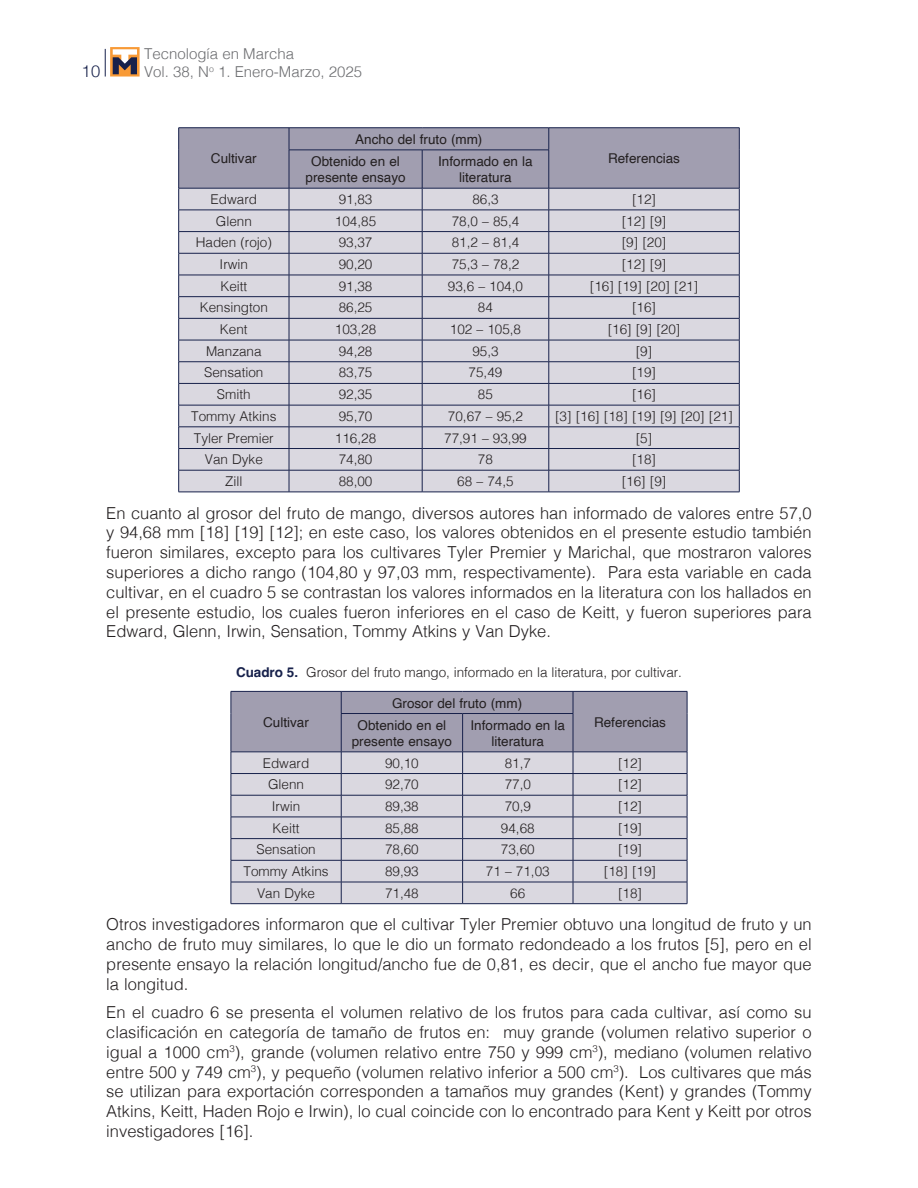
<style>
.page{position:relative;width:918px;height:1188px;background:#fff}
.page>*{position:absolute;margin:0;border:0;box-sizing:border-box;transform-origin:0 0}
.t1{font:300 16.5px/19.8px "Helvetica";color:#231f20;text-align:justify}
.t2{font:300 16.5px "Helvetica Neue";color:#17214b}
.t3{font:300 15px/18px "Helvetica";color:#6c6d70}
.t4{font:300 13.5px "Helvetica";color:#231f20}
.t5{font:13.5px/22px "Helvetica";color:#231f20}
.s1{font-weight:700;color:#17214b}
</style>
<div class="page">
<svg style="left:105px;top:49px;width:1px;height:28px"></svg>
<svg style="left:110px;top:47px;width:30px;height:30px"></svg>
<svg style="left:113px;top:49px;width:24px;height:25px"></svg>
<hr style="left:179px;top:127px;width:110px;height:1px;background:#17214b">
<hr style="left:289px;top:127px;width:133px;height:1px;background:#17214b">
<hr style="left:422px;top:127px;width:127px;height:1px;background:#17214b">
<hr style="left:549px;top:127px;width:190px;height:1px;background:#17214b">
<svg style="left:178px;top:128px;width:562px;height:364px;background:#c6c5d0"></svg>
<hr style="left:179px;top:492px;width:110px;height:1px;background:#17214b">
<hr style="left:289px;top:492px;width:133px;height:1px;background:#17214b">
<hr style="left:422px;top:492px;width:127px;height:1px;background:#17214b">
<hr style="left:549px;top:492px;width:190px;height:1px;background:#17214b">
<svg style="left:231px;top:691px;width:457px;height:213px;background:#c0bfcb"></svg>
<hr style="left:231px;top:903px;width:110px;height:1px;background:#17214b">
<hr style="left:341px;top:903px;width:122px;height:1px;background:#17214b">
<hr style="left:463px;top:903px;width:110px;height:1px;background:#17214b">
<hr style="left:573px;top:903px;width:114px;height:1px;background:#17214b">
<p class="t2" style="left:82px;top:57px;width:20px">10</p>
<p class="t3" style="left:144px;top:43px;width:220px">Tecnología en Marcha<br>Vol. 38, N<sup>o</sup> 1. Enero-Marzo, 2025</p>
<p class="t5" style="left:211px;top:148px;width:47px">Cultivar</p>
<p class="t5" style="left:311px;top:129px;width:173px;text-indent:44px">Ancho del fruto (mm)<br>Obtenido en el</p>
<p class="t5" style="left:438px;top:154px;width:96px;line-height:16.2px;text-align:center">Informado en la literatura</p>
<p class="t5" style="left:305px;top:167px;width:102px">presente ensayo</p>
<p class="t5" style="left:608px;top:148px;width:74px">Referencias</p>
<p class="t4" style="left:211px;top:188px;width:48px">Edward</p>
<p class="t4" style="left:339px;top:188px;width:35px">91,83</p>
<p class="t4" style="left:472px;top:188px;width:28px">86,3</p>
<p class="t4" style="left:632px;top:188px;width:26px">[12]</p>
<p class="t4" style="left:216px;top:209px;width:38px">Glenn</p>
<p class="t4" style="left:335px;top:209px;width:43px">104,85</p>
<p class="t4" style="left:452px;top:209px;width:69px">78,0 – 85,4</p>
<p class="t4" style="left:622px;top:209px;width:46px">[12] [9]</p>
<p class="t4" style="left:196px;top:231px;width:78px">Haden (rojo)</p>
<p class="t4" style="left:339px;top:231px;width:35px">93,37</p>
<p class="t4" style="left:452px;top:231px;width:69px">81,2 – 81,4</p>
<p class="t4" style="left:622px;top:231px;width:46px">[9] [20]</p>
<p class="t4" style="left:220px;top:253px;width:30px">Irwin</p>
<p class="t4" style="left:339px;top:253px;width:35px">90,20</p>
<p class="t4" style="left:452px;top:253px;width:69px">75,3 – 78,2</p>
<p class="t4" style="left:622px;top:253px;width:46px">[12] [9]</p>
<p class="t4" style="left:220px;top:274px;width:29px">Keitt</p>
<p class="t4" style="left:339px;top:274px;width:35px">91,38</p>
<p class="t4" style="left:448px;top:274px;width:77px">93,6 – 104,0</p>
<p class="t4" style="left:590px;top:274px;width:110px">[16] [19] [20] [21]</p>
<p class="t4" style="left:200px;top:296px;width:70px">Kensington</p>
<p class="t4" style="left:339px;top:296px;width:35px">86,25</p>
<p class="t4" style="left:478px;top:296px;width:17px">84</p>
<p class="t4" style="left:632px;top:296px;width:26px">[16]</p>
<p class="t4" style="left:220px;top:318px;width:29px">Kent</p>
<p class="t4" style="left:335px;top:318px;width:43px">103,28</p>
<p class="t4" style="left:450px;top:318px;width:73px">102 – 105,8</p>
<p class="t4" style="left:608px;top:318px;width:74px">[16] [9] [20]</p>
<p class="t4" style="left:206px;top:339px;width:57px">Manzana</p>
<p class="t4" style="left:339px;top:339px;width:35px">94,28</p>
<p class="t4" style="left:472px;top:339px;width:28px">95,3</p>
<p class="t4" style="left:636px;top:339px;width:18px">[9]</p>
<p class="t4" style="left:204px;top:361px;width:61px">Sensation</p>
<p class="t4" style="left:339px;top:361px;width:35px">83,75</p>
<p class="t4" style="left:469px;top:361px;width:35px">75,49</p>
<p class="t4" style="left:632px;top:361px;width:26px">[19]</p>
<p class="t4" style="left:217px;top:383px;width:35px">Smith</p>
<p class="t4" style="left:339px;top:383px;width:35px">92,35</p>
<p class="t4" style="left:478px;top:383px;width:17px">85</p>
<p class="t4" style="left:632px;top:383px;width:26px">[16]</p>
<p class="t4" style="left:191px;top:405px;width:87px">Tommy Atkins</p>
<p class="t4" style="left:339px;top:405px;width:35px">95,70</p>
<p class="t4" style="left:448px;top:405px;width:77px">70,67 – 95,2</p>
<p class="t4" style="left:555px;top:405px;width:179px">[3] [16] [18] [19] [9] [20] [21]</p>
<p class="t4" style="left:194px;top:426px;width:81px">Tyler Premier</p>
<p class="t4" style="left:335px;top:426px;width:43px">116,28</p>
<p class="t4" style="left:444px;top:426px;width:84px">77,91 – 93,99</p>
<p class="t4" style="left:636px;top:426px;width:18px">[5]</p>
<p class="t4" style="left:205px;top:448px;width:60px">Van Dyke</p>
<p class="t4" style="left:339px;top:448px;width:35px">74,80</p>
<p class="t4" style="left:478px;top:448px;width:17px">78</p>
<p class="t4" style="left:632px;top:448px;width:26px">[18]</p>
<p class="t4" style="left:225px;top:470px;width:19px">Zill</p>
<p class="t4" style="left:339px;top:470px;width:35px">88,00</p>
<p class="t4" style="left:457px;top:470px;width:58px">68 – 74,5</p>
<p class="t4" style="left:622px;top:470px;width:46px">[16] [9]</p>
<p class="t1" style="left:106px;top:502px;width:707px">En cuanto al grosor del fruto de mango, diversos autores han informado de valores entre 57,0 y 94,68 mm [18] [19] [12]; en este caso, los valores obtenidos en el presente estudio también fueron similares, excepto para los cultivares Tyler Premier y Marichal, que mostraron valores superiores a dicho rango (104,80 y 97,03 mm, respectivamente). Para esta variable en cada cultivar, en el cuadro 5 se contrastan los valores informados en la literatura con los hallados en el presente estudio, los cuales fueron inferiores en el caso de Keitt, y fueron superiores para Edward, Glenn, Irwin, Sensation, Tommy Atkins y Van Dyke.</p>
<p class="t4" style="left:236px;top:660px;width:447px"><span class="s1">Cuadro 5.</span> Grosor del fruto mango, informado en la literatura, por cultivar.</p>
<p class="t5" style="left:263px;top:711px;width:47px">Cultivar</p>
<p class="t5" style="left:358px;top:692px;width:166px;text-indent:34px">Grosor del fruto (mm)<br>Obtenido en el</p>
<p class="t5" style="left:594px;top:711px;width:74px">Referencias</p>
<p class="t5" style="left:471px;top:717px;width:96px;line-height:16.2px;text-align:center">Informado en la literatura</p>
<p class="t5" style="left:352px;top:730px;width:102px">presente ensayo</p>
<p class="t4" style="left:263px;top:751px;width:48px">Edward</p>
<p class="t4" style="left:385px;top:751px;width:35px">90,10</p>
<p class="t4" style="left:505px;top:751px;width:28px">81,7</p>
<p class="t4" style="left:618px;top:751px;width:26px">[12]</p>
<p class="t4" style="left:268px;top:773px;width:38px">Glenn</p>
<p class="t4" style="left:385px;top:773px;width:35px">92,70</p>
<p class="t4" style="left:505px;top:773px;width:28px">77,0</p>
<p class="t4" style="left:618px;top:773px;width:26px">[12]</p>
<p class="t4" style="left:272px;top:795px;width:30px">Irwin</p>
<p class="t4" style="left:385px;top:795px;width:35px">89,38</p>
<p class="t4" style="left:505px;top:795px;width:28px">70,9</p>
<p class="t4" style="left:618px;top:795px;width:26px">[12]</p>
<p class="t4" style="left:273px;top:816px;width:29px">Keitt</p>
<p class="t4" style="left:385px;top:816px;width:35px">85,88</p>
<p class="t4" style="left:501px;top:816px;width:35px">94,68</p>
<p class="t4" style="left:618px;top:816px;width:26px">[19]</p>
<p class="t4" style="left:256px;top:838px;width:61px">Sensation</p>
<p class="t4" style="left:385px;top:838px;width:35px">78,60</p>
<p class="t4" style="left:501px;top:838px;width:35px">73,60</p>
<p class="t4" style="left:618px;top:838px;width:26px">[19]</p>
<p class="t4" style="left:243px;top:860px;width:87px">Tommy Atkins</p>
<p class="t4" style="left:385px;top:860px;width:35px">89,93</p>
<p class="t4" style="left:486px;top:860px;width:65px">71 – 71,03</p>
<p class="t4" style="left:604px;top:860px;width:54px">[18] [19]</p>
<p class="t4" style="left:257px;top:881px;width:60px">Van Dyke</p>
<p class="t4" style="left:385px;top:881px;width:35px">71,48</p>
<p class="t4" style="left:510px;top:881px;width:17px">66</p>
<p class="t4" style="left:618px;top:881px;width:26px">[18]</p>
<p class="t1" style="left:106px;top:914px;width:707px">Otros investigadores informaron que el cultivar Tyler Premier obtuvo una longitud de fruto y un ancho de fruto muy similares, lo que le dio un formato redondeado a los frutos [5], pero en el presente ensayo la relación longitud/ancho fue de 0,81, es decir, que el ancho fue mayor que la longitud.</p>
<p class="t1" style="left:106px;top:1001px;width:707px">En el cuadro 6 se presenta el volumen relativo de los frutos para cada cultivar, así como su clasificación en categoría de tamaño de frutos en: muy grande (volumen relativo superior o igual a 1000 cm<sup>3</sup>), grande (volumen relativo entre 750 y 999 cm<sup>3</sup>), mediano (volumen relativo entre 500 y 749 cm<sup>3</sup>), y pequeño (volumen relativo inferior a 500 cm<sup>3</sup>). Los cultivares que más se utilizan para exportación corresponden a tamaños muy grandes (Kent) y grandes (Tommy Atkins, Keitt, Haden Rojo e Irwin), lo cual coincide con lo encontrado para Kent y Keitt por otros investigadores [16].</p>
</div>
